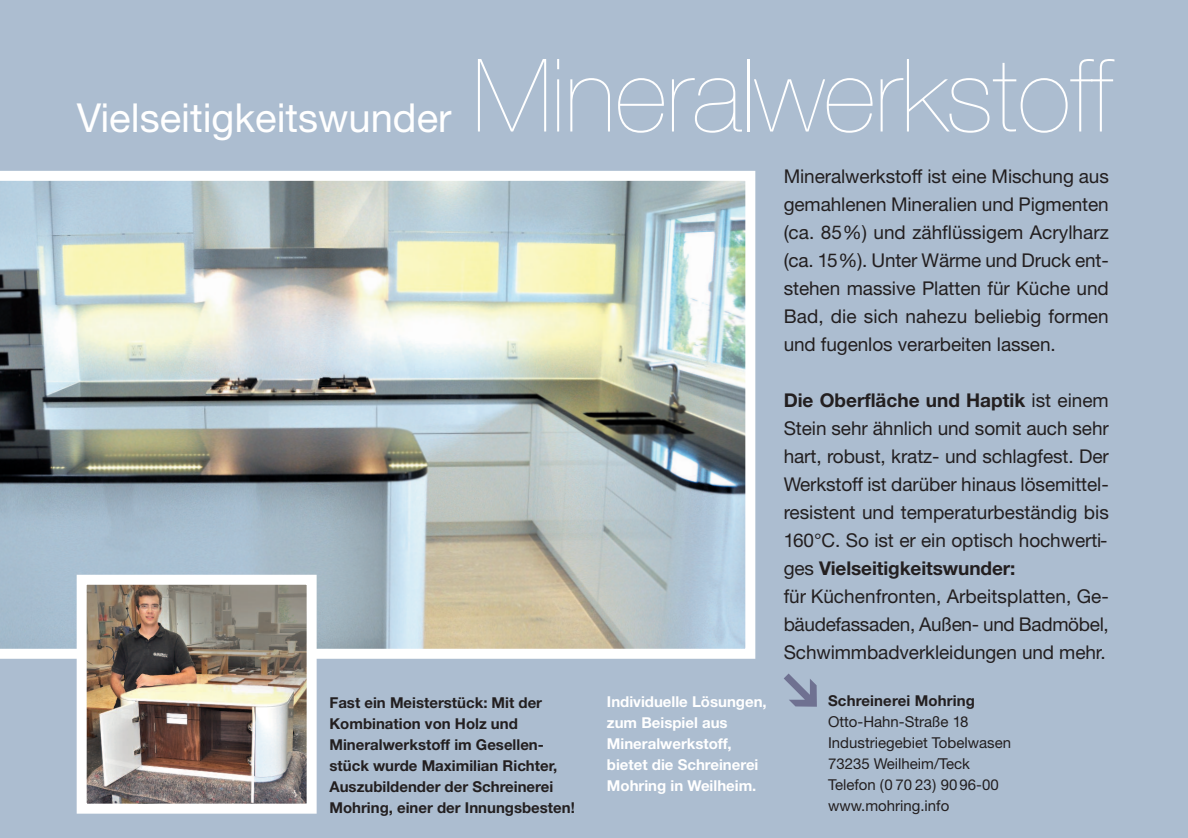
<style>
.page{position:relative;width:1188px;height:838px;background:#acbdd0}
.page>*{position:absolute;margin:0;border:0;box-sizing:border-box;transform-origin:0 0}
.t1{font:200 101.6px "Helvetica Neue";color:#fff}
.t2{font:40px "Helvetica Neue";color:#fff}
.t3{font:19px/28px "Helvetica Neue";letter-spacing:-.005em;color:#231f20;text-align:justify}
.t4{font:700 15px/21px "Helvetica Neue";color:#231f20}
.t5{font:15px/21px "Helvetica Neue";color:#231f20}
.t6{font:700 15px/21px "Helvetica Neue";color:#fff}
.s1{font-weight:700}
</style>
<div class="page">
<img style="left:0;top:171px;width:755px;height:488px">
<img style="left:88px;top:586px;width:218px;height:216px">
<div style="left:77px;top:575px;width:240px;height:238px;border:10px solid #fff"></div>
<svg style="left:784px;top:673px;width:33px;height:34px"></svg>
<h2 class="t2" style="left:77px;top:103px;width:376px">Vielseitigkeitswunder</h2>
<h1 class="t1" style="left:472px;top:59px;width:641px">Mineralwerkstoff</h1>
<p class="t3" style="left:783px;top:164px;width:327px">Mineralwerkstoff ist eine Mischung aus gemahlenen Mineralien und Pigmenten (ca. 85%) und zähflüssigem Acrylharz (ca. 15%). Unter Wärme und Druck ent&shy;stehen massive Platten für Küche und Bad, die sich nahezu beliebig formen und fugenlos verarbeiten lassen.</p>
<p class="t3" style="left:783px;top:388px;width:327px;text-align:left"><span class="s1">Die Oberfläche und Haptik</span> ist einem Stein sehr ähnlich und somit auch sehr hart, robust, kratz- und schlagfest. Der Werkstoff ist darüber hinaus lösemittel&shy;resistent und temperaturbeständig bis 160°C. So ist er ein optisch hochwerti&shy;ges <span class="s1">Vielseitigkeitswunder:<br></span>für Küchenfronten, Arbeitsplatten, Ge&shy;bäudefassaden, Außen- und Badmöbel, Schwimmbadverkleidungen und mehr.</p>
<p class="t4" style="left:329px;top:694px;width:247px">Fast ein Meisterstück: Mit der<br>Kombination von Holz und<br>Mineralwerkstoff im Gesellen&shy;stück wurde Maximilian Richter,<br>Auszubildender der Schreinerei<br>Mohring, einer der Innungsbesten!</p>
<p class="t4" style="left:828px;top:692px;width:149px">Schreinerei Mohring</p>
<p class="t6" style="left:607px;top:692px;width:161px">Individuelle Lösungen, zum Beispiel aus<br>Mineralwerkstoff, bietet die Schreinerei<br>Mohring in Weilheim.</p>
<p class="t5" style="left:828px;top:713px;width:184px">Otto-Hahn-Straße 18<br>Industriegebiet Tobelwasen<br>73235 Weilheim/Teck<br>Telefon (0 70 23) 90 96-00 www.mohring.info</p>
</div>
